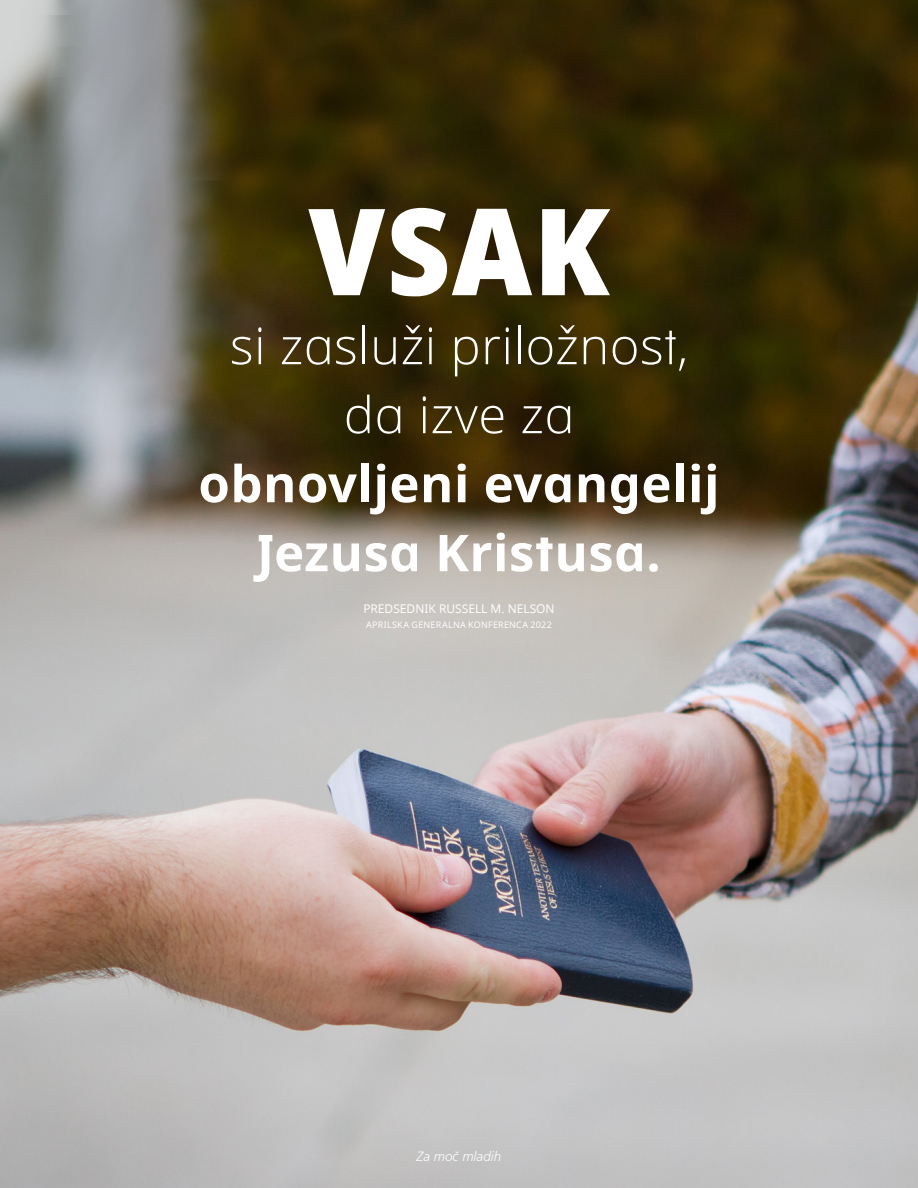
<style>
.page{position:relative;width:918px;height:1188px;background:#fff}
.page>*{position:absolute;margin:0;border:0;box-sizing:border-box;transform-origin:0 0}
.Pull_Quote_Nelson1_G{font:800 120.6px "Dots Solid Condlds Lat";color:#fff}
.Pull_Quote_Nelson1_G-2{font:700 50.85px/69px "Dots Solidlds Lat";letter-spacing:.01em;color:#fff;text-align:center}
.Pull_Quote_Nelson1_G-3{font:300 50.85px "Dots Solidlds Lat";letter-spacing:.01em;color:#fff}
.t1{font:italic 300 13.5px "Frutigerlds Lat";color:#fff}
.Citation_center_whit{font:12px "Dots Solidlds Lat";color:#fff}
.GC_white_centered{font:9px "Dots Solidlds Lat";letter-spacing:.03em;color:#fff}
.s1{font-weight:300}
</style>
<div class="page">
<img style="left:0;top:0;width:918px;height:1188px">
<p class="Pull_Quote_Nelson1_G" style="left:308px;top:159px;width:304px">VSAK</p>
<p class="Pull_Quote_Nelson1_G-3" style="left:230px;top:309px;width:460px">si zasluži priložnost,</p>
<p class="Pull_Quote_Nelson1_G-2" style="left:198px;top:381px;width:523px"><span class="s1">da izve za<br></span>obnovljeni evangelij<br>Jezusa Kristusa.</p>
<p class="Citation_center_whit" style="left:363px;top:600px;width:193px">PREDSEDNIK RUSSELL M. NELSON</p>
<p class="GC_white_centered" style="left:366px;top:618px;width:187px">APRILSKA GENERALNA KONFERENCA 2022</p>
<p class="t1" style="left:417px;top:1146px;width:86px">Za moč mladih</p>
</div>
